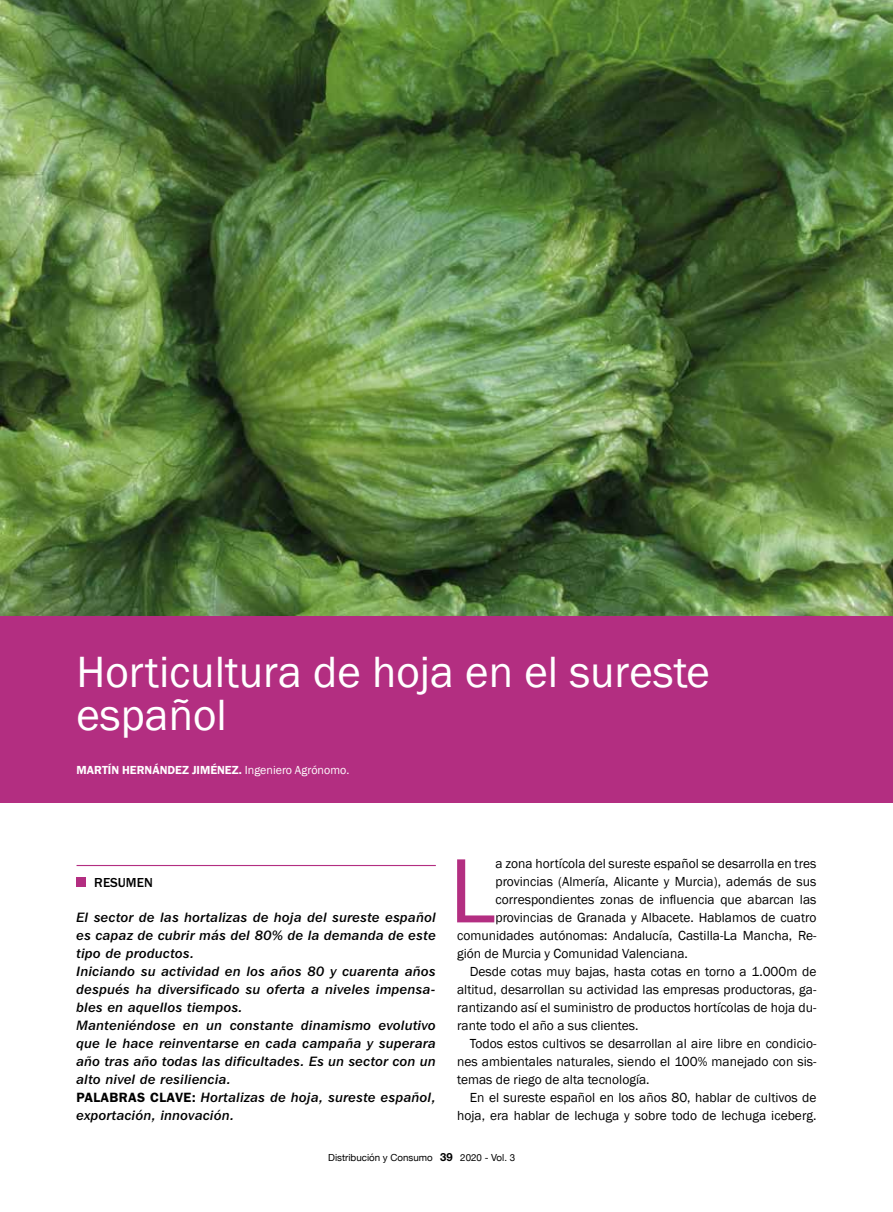
<style>
.page{position:relative;width:893px;height:1212px;background:#fff}
.page>*{position:absolute;margin:0;border:0;box-sizing:border-box;transform-origin:0 0}
.t1{font:94.5px "Franklin Gothic";color:#b32e81}
.t2{font:45px/43.5px "Franklin Gothic";color:#fff}
.t3{font:13.5px "Franklin Gothic";color:#000}
.t4{font:13.5px/18px "Franklin Gothic IT Cby BT Med Ital";letter-spacing:.025em;color:#000}
.t5{font:500 13.5px "Franklin Gothic LT";color:#000}
.t6{font:600 12px "Franklin Gothic";color:#fff}
.t7{font:9.75px "Helvetica Neue";color:#000}
.s1{font-weight:400}
.s2{font-family:"Helvetica Neue LT Std";font-weight:700;font-size:11.25px}
.s3{font-family:"Franklin Gothic LT";font-weight:600}
</style>
<div class="page">
<img style="left:0;top:0;width:893px;height:616px">
<hr style="left:77px;top:865px;width:359px;height:1px;background:#b32e81">
<div style="left:77px;top:877px;width:9px;height:9px;background:#b32e81"></div>
<div style="left:0;top:616px;width:893px;height:187px;background:#b32e81"></div>
<h2 class="t2" style="left:77px;top:651px;width:635px">Horticultura de hoja en el sureste español</h2>
<p class="t6" style="left:77px;top:763px;width:274px">MARTÍN HERNÁNDEZ JIMÉNEZ. <span class="s1">Ingeniero Agrónomo.</span></p>
<h1 class="t1" style="left:449px;top:832px;width:48px">L</h1>
<p class="t3" style="left:495px;top:855px;width:322px">a zona hortícola del sureste español se desarrolla en tres</p>
<p class="t3" style="left:495px;top:873px;width:322px">provincias (Almería, Alicante y Murcia), además de sus</p>
<p class="t3" style="left:495px;top:891px;width:322px">correspondientes zonas de influencia que abarcan las</p>
<p class="t3" style="left:495px;top:909px;width:322px">provincias de Granada y Albacete. Hablamos de cuatro</p>
<p class="t3" style="left:457px;top:927px;width:361px">comunidades autónomas: Andalucía, Castilla-La Mancha, Re-</p>
<p class="t3" style="left:457px;top:945px;width:232px">gión de Murcia y Comunidad Valenciana.</p>
<p class="t3" style="left:470px;top:963px;width:348px">Desde cotas muy bajas, hasta cotas en torno a 1.000m de</p>
<p class="t3" style="left:457px;top:981px;width:361px">altitud, desarrollan su actividad las empresas productoras, ga-</p>
<p class="t3" style="left:457px;top:999px;width:361px">rantizando así el suministro de productos hortícolas de hoja du-</p>
<p class="t3" style="left:457px;top:1017px;width:183px">rante todo el año a sus clientes.</p>
<p class="t3" style="left:470px;top:1035px;width:348px">Todos estos cultivos se desarrollan al aire libre en condicio-</p>
<p class="t3" style="left:457px;top:1053px;width:361px">nes ambientales naturales, siendo el 100% manejado con sis-</p>
<p class="t3" style="left:457px;top:1071px;width:194px">temas de riego de alta tecnología.</p>
<p class="t3" style="left:470px;top:1089px;width:348px">En el sureste español en los años 80, hablar de cultivos de</p>
<p class="t3" style="left:457px;top:1107px;width:361px">hoja, era hablar de lechuga y sobre todo de lechuga iceberg.</p>
<p class="t7" style="left:328px;top:1150px;width:188px">Distribución y Consumo <span class="s2">39</span> 2020 - Vol. 3</p>
<p class="t5" style="left:94px;top:874px;width:60px">RESUMEN</p>
<p class="t4" style="left:77px;top:908px;width:361px">El sector de las hortalizas de hoja del sureste español es capaz de cubrir más del 80% de la demanda de este tipo de productos.<br>Iniciando su actividad en los años 80 y cuarenta años después ha diversificado su oferta a niveles impensa&shy;bles en aquellos tiempos.<br>Manteniéndose en un constante dinamismo evolutivo que le hace reinventarse en cada campaña y superara año tras año todas las dificultades. Es un sector con un alto nivel de resiliencia.<br><span class="s3">PALABRAS CLAVE:</span> Hortalizas de hoja, sureste español, exportación, innovación.</p>
</div>
